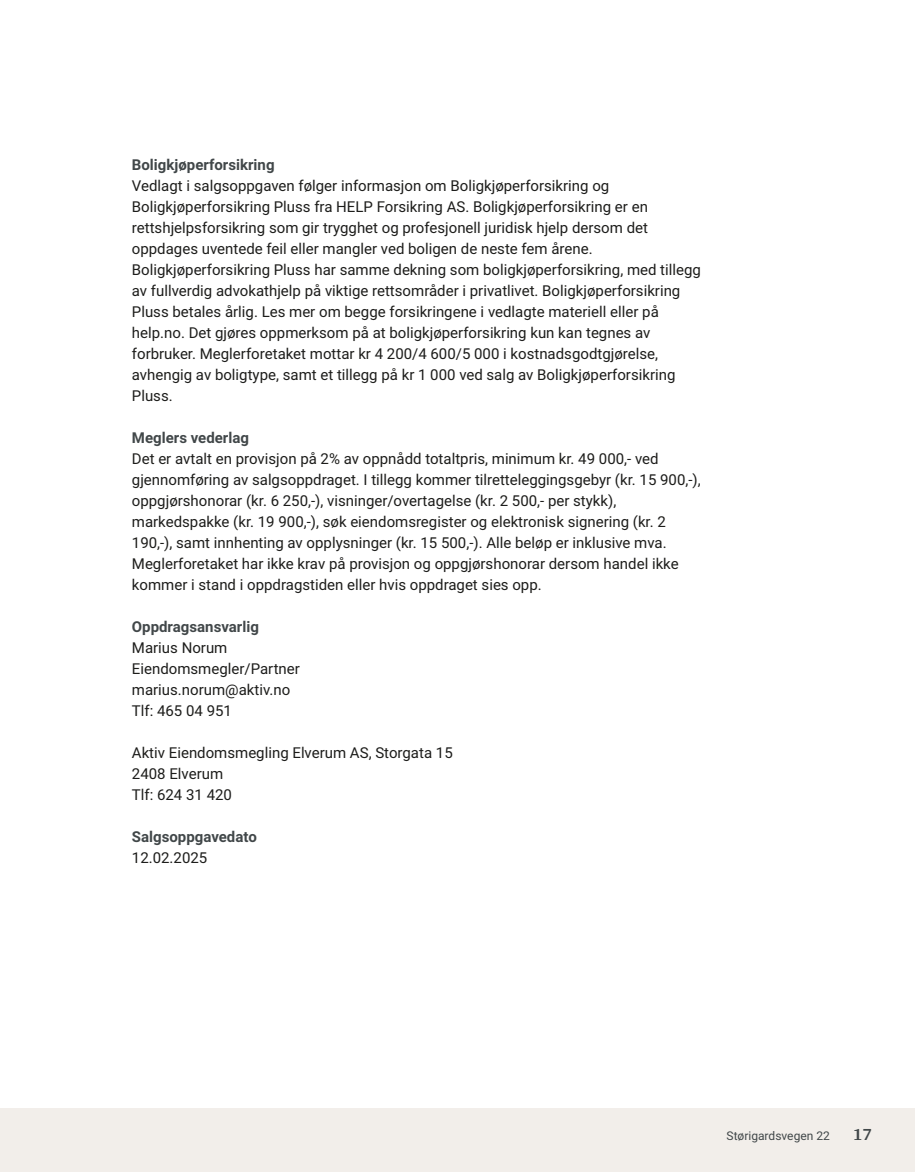
<style>
.page{position:relative;width:915px;height:1172px;background:#fff}
.page>*{position:absolute;margin:0;border:0;box-sizing:border-box;transform-origin:0 0}
.t1{font:700 18px "Arya";color:#414749}
.t2{font:15px/21px "Roboto Vitec";color:#1d1d1b}
.t3{font:700 15px "Roboto Vitec";color:#414749}
.t4{font:12px "Roboto Vitec";color:#414749}
</style>
<div class="page">
<div style="left:0;top:1108px;width:914px;height:64px;background:#f2eeea"></div>
<p class="t3" style="left:132px;top:154px;width:144px">Boligkjøperforsikring</p>
<p class="t2" style="left:132px;top:174px;width:570px">Vedlagt i salgsoppgaven følger informasjon om Boligkjøperforsikring og Boligkjøperforsikring Pluss fra HELP Forsikring AS. Boligkjøperforsikring er en rettshjelpsforsikring som gir trygghet og profesjonell juridisk hjelp dersom det oppdages uventede feil eller mangler ved boligen de neste fem årene.<br>Boligkjøperforsikring Pluss har samme dekning som boligkjøperforsikring, med tillegg av fullverdig advokathjelp på viktige rettsområder i privatlivet. Boligkjøperforsikring Pluss betales årlig. Les mer om begge forsikringene i vedlagte materiell eller på help.no. Det gjøres oppmerksom på at boligkjøperforsikring kun kan tegnes av forbruker. Meglerforetaket mottar kr 4 200/ 4 600/ 5 000 i kostnadsgodtgjørelse, avhengig av boligtype, samt et tillegg på kr 1 000 ved salg av Boligkjøperforsikring Pluss.</p>
<p class="t3" style="left:132px;top:427px;width:119px">Meglers vederlag</p>
<p class="t2" style="left:132px;top:447px;width:570px">Det er avtalt en provisjon på 2% av oppnådd totaltpris, minimum kr. 49 000,‑ ved gjennomføring av salgsoppdraget. I tillegg kommer tilretteleggingsgebyr (kr. 15 900,‑), oppgjørshonorar (kr. 6 250,‑), visninger/ overtagelse (kr. 2 500,‑ per stykk), markedspakke (kr. 19 900,‑), søk eiendomsregister og elektronisk signering (kr. 2<br>190,‑), samt innhenting av opplysninger (kr. 15 500,‑). Alle beløp er inklusive mva.<br>Meglerforetaket har ikke krav på provisjon og oppgjørshonorar dersom handel ikke kommer i stand i oppdragstiden eller hvis oppdraget sies opp.</p>
<p class="t3" style="left:132px;top:616px;width:128px">Oppdragsansvarlig</p>
<p class="t2" style="left:132px;top:636px;width:169px">Marius Norum<br>Eiendomsmegler/ Partner marius.norum@aktiv.no<br>Tlf: 465 04 951</p>
<p class="t2" style="left:132px;top:741px;width:322px">Aktiv Eiendomsmegling Elverum AS, Storgata 15<br>2408 Elverum<br>Tlf: 624 31 420</p>
<p class="t3" style="left:132px;top:826px;width:126px">Salgsoppgavedato</p>
<p class="t2" style="left:132px;top:846px;width:77px">12.02.2025</p>
<p class="t4" style="left:726px;top:1127px;width:105px">Størigardsvegen 22</p>
<p class="t1" style="left:852px;top:1123px;width:21px">17</p>
</div>
